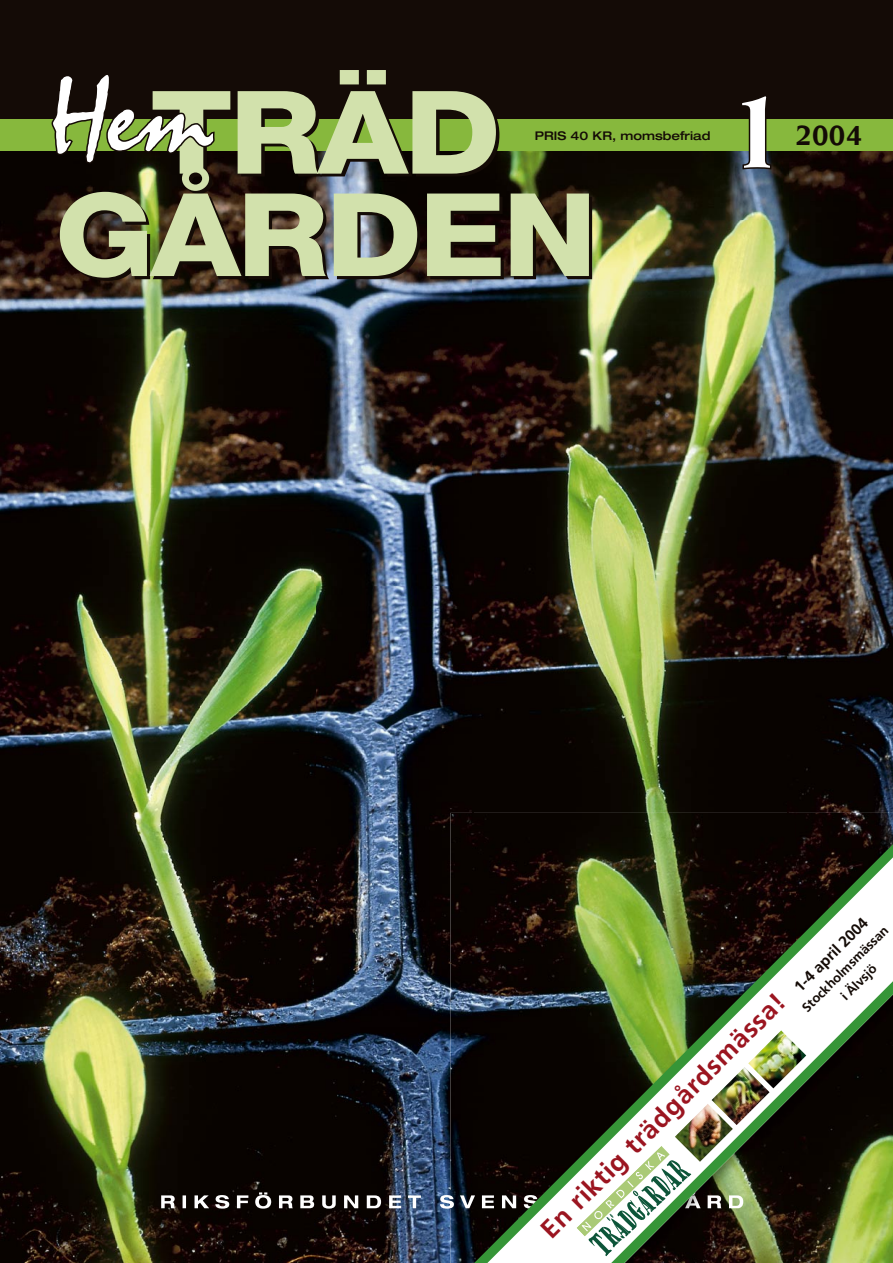
<style>
.page{position:relative;width:893px;height:1263px;background:#fff}
.page>*{position:absolute;margin:0;border:0;box-sizing:border-box;transform-origin:0 0}
.t1{font:800 115.5px "Helvetica Neue";letter-spacing:-.025em;color:#d2e1ac;scale:1.1 1}
.t2{font:108.9px "Mistral";color:#fff}
.t3{font:700 108px "Novarese";color:#fff}
.t4{font:700 30px "Novarese";color:#140b06}
.t5{font:700 26.1px "Frutiger";color:#9b1520}
.t6{font:700 13.05px/19.2px "Frutiger";color:#140b06;text-align:center}
.t7{font:500 expanded 12px "Helvetica Neue";color:#140b06}
.s1{font-size:15.3px;color:#140b06}
</style>
<div class="page">
<img style="left:0;top:151px;width:472px;height:1112px">
<img style="left:472px;top:151px;width:421px;height:662px">
<div style="left:0;top:0;width:893px;height:136px;background:#140b06"></div>
<div style="left:0;top:119px;width:893px;height:32px;background:#87b83d"></div>
<svg style="left:50px;top:119px;width:166px;height:46px"></svg>
<svg style="left:739px;top:119px;width:34px;height:52px"></svg>
<img style="left:161px;top:1190px;width:287px;height:18px">
<svg style="left:448px;top:818px;width:445px;height:445px;background:#333427"></svg>
<img style="left:585px;top:955px;width:308px;height:308px">
<img style="left:675px;top:1104px;width:58px;height:58px">
<img style="left:712px;top:1067px;width:57px;height:58px">
<img style="left:748px;top:1030px;width:58px;height:58px">
<h1 class="t1" style="left:150px;top:64px;width:320px">TRÄD</h1>
<h2 class="t2" style="left:53px;top:53px;width:161px">Hem</h2>
<p class="t7" style="left:535px;top:128px;width:177px">PRIS 40 KR, momsbefriad</p>
<h1 class="t1" style="left:55px;top:166px;width:494px">GÅRDEN</h1>
<h3 class="t3" style="left:727px;top:71px;width:62px">1</h3>
<p class="t4" style="left:796px;top:118px;width:68px">2004</p>
<p class="t5" style="left:534px;top:1222px;width:449px;rotate:-45deg">En riktig trädgårdsmässa! <span class="s1">1-4 april 2004</span></p>
<p class="t6" style="left:797px;top:1003px;width:118px;rotate:-45deg">Stockholmsmässan i Älvsjö</p>
</div>
